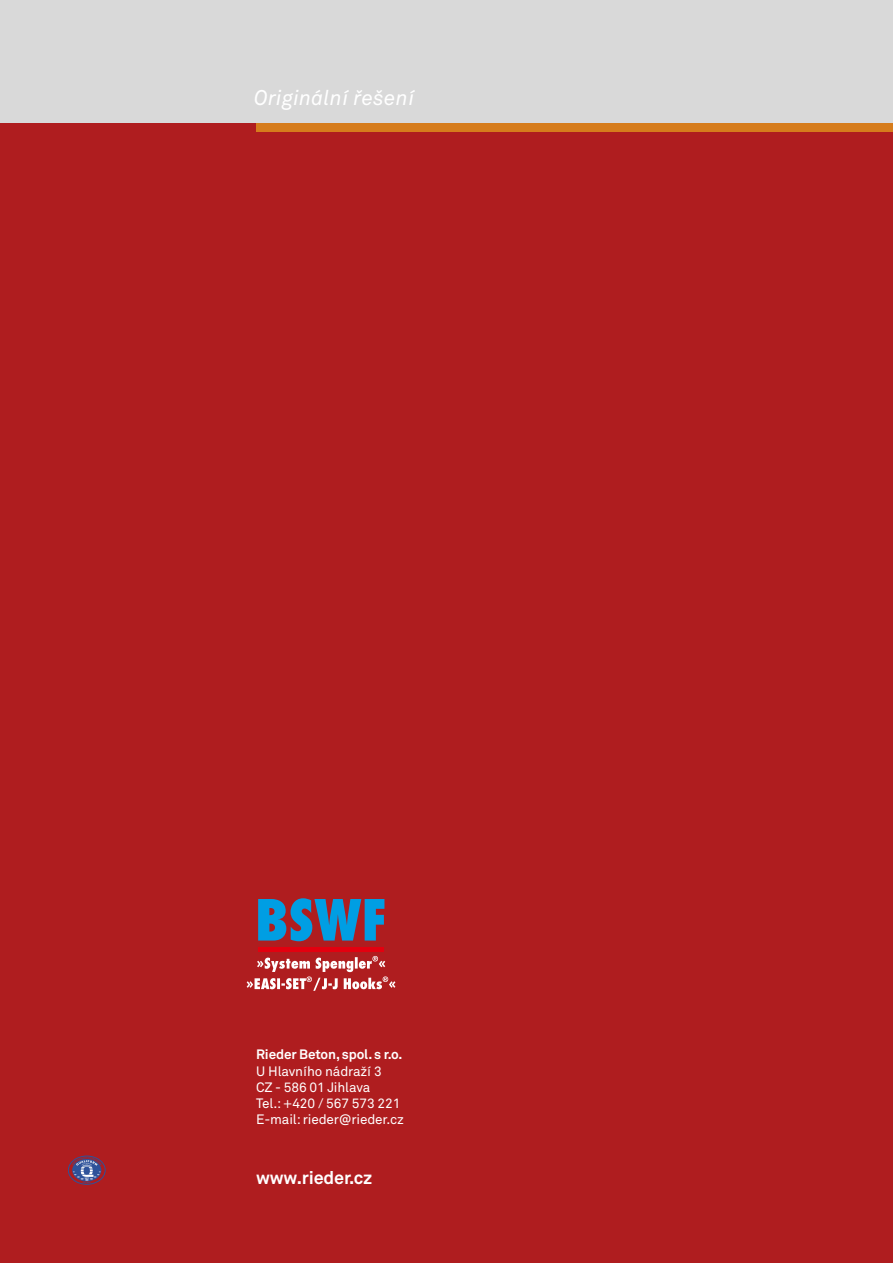
<style>
.page{position:relative;width:893px;height:1263px;background:#fff}
.page>*{position:absolute;margin:0;border:0;box-sizing:border-box;transform-origin:0 0}
.t1{font:italic 21px "Akkurat Pro";letter-spacing:.01em;color:#fff}
.t2{font:700 18px "Akkurat Pro";letter-spacing:-.01em;color:#fff}
.t3{font:13.5px/16.2px "Akkurat Pro";letter-spacing:-.01em;color:#fff}
.t4{font:700 13.5px "Akkurat Pro";letter-spacing:-.01em;color:#fff}
</style>
<div class="page">
<div style="left:0;top:0;width:893px;height:230px;background:#d9d9d9"></div>
<div style="left:0;top:123px;width:893px;height:1140px;background:#af1d1f"></div>
<div style="left:256px;top:123px;width:637px;height:9px;background:#d67c1c"></div>
<svg style="left:258px;top:898px;width:126px;height:43px"></svg>
<div style="left:258px;top:946px;width:126px;height:5px;background:#e3000f"></div>
<svg style="left:247px;top:956px;width:148px;height:35px"></svg>
<div style="left:68px;top:1156px;width:38px;height:29px;border:1px solid #2e529a;border-radius:50%"></div>
<svg style="left:72px;top:1157px;width:30px;height:26px"></svg>
<h1 class="t1" style="left:254px;top:90px;width:162px">Originální řešení</h1>
<p class="t4" style="left:256px;top:1050px;width:148px">Rieder Beton, spol. s r.o.</p>
<p class="t3" style="left:256px;top:1064px;width:149px">U Hlavního nádraží 3<br>CZ - 586 01 Jihlava<br>Tel.: +420 / 567 573 221<br>E-mail: rieder@rieder.cz</p>
<h2 class="t2" style="left:256px;top:1171px;width:118px">www.rieder.cz</h2>
</div>
